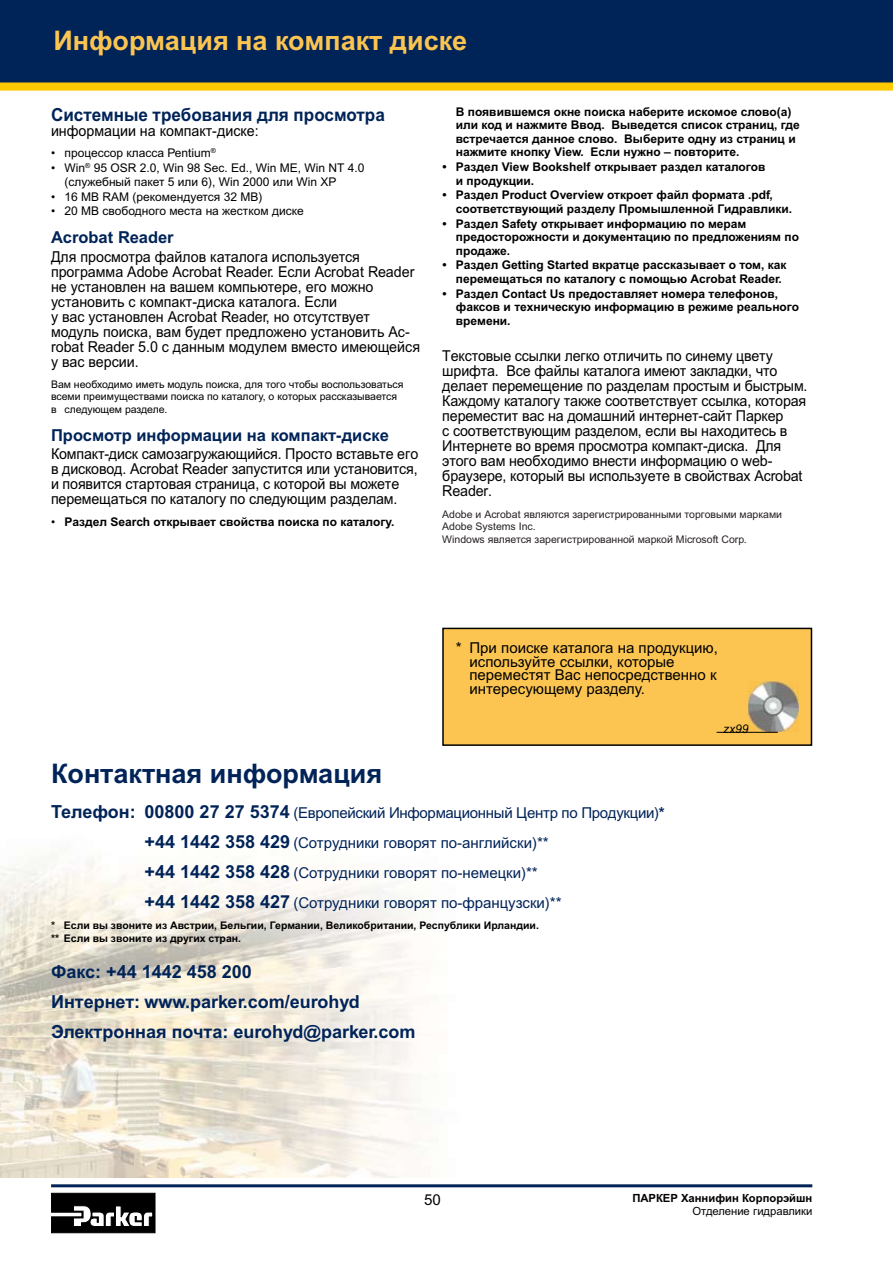
<style>
.page{position:relative;width:893px;height:1263px;background:#fff}
.page>*{position:absolute;margin:0;border:0;box-sizing:border-box;transform-origin:0 0}
.t1{font:700 27px "Arial Cyr";color:#fcc551}
.t2{font:700 27px "Arial Cyr";color:#002358}
.t3{font:700 18px/30.2px "Arial Cyr";color:#002358}
.t4{font:700 18px "Arial Cyr";color:#002358;scale:.95 1}
.t5{font:700 16.5px "Arial Cyr";color:#002358}
.t6{font:15px/15px "Arial Cyr";letter-spacing:-.01em;color:#000;scale:.95 1}
.t7{font:15px/30px "Arial Cyr";letter-spacing:-.01em;color:#002358}
.t8{font:15px/13.5px "Arial Cyr";letter-spacing:-.01em;color:#000}
.t9{font:700 12px/13.5px "Arial Cyr";color:#000}
.t10{font:12px/13.5px "Arial Cyr";color:#000}
.t11{font:12px "Arial Cyr MT Inclined";color:#000}
.t12{font:700 11.25px "Arial Cyr";color:#000}
.t13{font:11.25px "Arial Cyr";color:#000}
.t14{font:10.5px/12.6px "Arial Cyr";color:#000}
.t15{font:10.5px/12.6px "Arial Cyr";color:#262021}
.t16{font:700 10.5px/12.6px "Arial Cyr";color:#000}
.s1{font-weight:400}
.s2{font-weight:700;font-size:18px}
.s3{font-weight:700}
</style>
<div class="page">
<div style="left:0;top:0;width:893px;height:82px;background:#002358"></div>
<svg style="left:0;top:82px;width:893px;height:9px;background:#efc110"></svg>
<svg style="left:51px;top:1193px;width:104px;height:40px"></svg>
<hr style="left:51px;top:1184px;width:761px;height:3px;background:#002358">
<img style="left:0;top:848px;width:439px;height:330px">
<div style="left:443px;top:628px;width:368px;height:117px;background:#fcc551"></div>
<div style="left:442px;top:628px;width:370px;height:118px;border:2px solid #000"></div>
<img style="left:748px;top:681px;width:51px;height:51px">
<hr style="left:717px;top:732px;width:61px;height:1px;background:#000">
<h1 class="t1" style="left:54px;top:25px;width:415px">Информация на компакт диске</h1>
<p class="t4" style="left:51px;top:104px;width:353px">Системные требования для просмотра</p>
<p class="t6" style="left:51px;top:123px;width:220px">информации на компакт-диске:</p>
<p class="t10" style="left:51px;top:146px;width:166px">• процессор класса Pentium<sup>®</sup></p>
<p class="t10" style="left:65px;top:161px;width:301px;text-indent:-14px">• Win<sup>®</sup> 95 OSR 2.0, Win 98 Sec. Ed., Win ME, Win NT 4.0 (служебный пакет 5 или 6), Win 2000 или Win XP</p>
<p class="t10" style="left:51px;top:190px;width:213px">• 16 MB RAM (рекомендуется 32 MB)</p>
<p class="t10" style="left:51px;top:204px;width:254px">• 20 MB свободного места на жестком диске</p>
<p class="t5" style="left:51px;top:228px;width:124px">Acrobat Reader</p>
<p class="t6" style="left:51px;top:249px;width:390px">Для просмотра файлов каталога используется программа Adobe Acrobat Reader. Если Acrobat Reader не установлен на вашем компьютере, его можно установить с компакт-диска каталога. Если<br>у вас установлен Acrobat Reader, но отсутствует модуль поиска, вам будет предложено установить Ac&shy;robat Reader 5.0 с данным модулем вместо имеющейся у вас версии.</p>
<p class="t14" style="left:51px;top:378px;width:354px">Вам необходимо иметь модуль поиска, для того чтобы воспользоваться всеми преимуществами поиска по каталогу, о которых рассказывается в следующем разделе.</p>
<p class="t5" style="left:51px;top:426px;width:339px">Просмотр информации на компакт-диске</p>
<p class="t6" style="left:51px;top:446px;width:388px">Компакт-диск самозагружающийся. Просто вставьте его в дисковод. Acrobat Reader запустится или установится, и появится стартовая страница, с которой вы можете перемещаться по каталогу по следующим разделам.</p>
<p class="t9" style="left:51px;top:515px;width:345px"><span class="s1">•</span> Раздел Search открывает свойства поиска по каталогу.</p>
<p class="t9" style="left:456px;top:105px;width:346px">В появившемся окне поиска наберите искомое слово(а) или код и нажмите Ввод. Выведется список страниц, где встречается данное слово. Выберите одну из страниц и нажмите кнопку View. Если нужно – повторите.</p>
<p class="t9" style="left:456px;top:160px;width:311px;text-indent:-14px">• Раздел View Bookshelf открывает раздел каталогов и продукции.</p>
<p class="t9" style="left:456px;top:188px;width:338px;text-indent:-14px">• Раздел Product Overview откроет файл формата .pdf, соответствующий разделу Промышленной Гидравлики.</p>
<p class="t9" style="left:456px;top:217px;width:345px;text-indent:-14px">• Раздел Safety открывает информацию по мерам предосторожности и документацию по предложениям по продаже.</p>
<p class="t9" style="left:456px;top:258px;width:332px;text-indent:-14px">• Раздел Getting Started вкратце рассказывает о том, как перемещаться по каталогу с помощью Acrobat Reader.</p>
<p class="t9" style="left:456px;top:287px;width:345px;text-indent:-14px">• Раздел Contact Us предоставляет номера телефонов, факсов и техническую информацию в режиме реального времени.</p>
<p class="t6" style="left:442px;top:349px;width:386px">Текстовые ссылки легко отличить по синему цвету шрифта. Все файлы каталога имеют закладки, что делает перемещение по разделам простым и быстрым.<br>Каждому каталогу также соответствует ссылка, которая переместит вас на домашний интернет-сайт Паркер<br>с соответствующим разделом, если вы находитесь в Интернете во время просмотра компакт-диска. Для этого вам необходимо внести информацию о web&shy;браузере, который вы используете в свойствах Acrobat Reader.</p>
<p class="t15" style="left:442px;top:507px;width:341px">Adobe и Acrobat являются зарегистрированными торговыми марками<br>Adobe Systems Inc.<br>Windows является зарегистрированной маркой Microsoft Corp.</p>
<p class="t8" style="left:469px;top:641px;width:250px;text-indent:-14px">* При поиске каталога на продукцию, используйте ссылки, которые переместят Вас непосредственно к интересующему разделу.</p>
<p class="t11" style="left:723px;top:722px;width:27px">zx99</p>
<h1 class="t2" style="left:51px;top:758px;width:333px">Контактная информация</h1>
<p class="t7" style="left:145px;top:797px;width:522px;text-indent:-94px"><span class="s2">Телефон: 00800 27 27 5374</span> (Европейский Информационный Центр по Продукции)<span class="s3">* </span><span class="s2">+44 1442 358 429</span> (Сотрудники говорят по-английски)**<br><span class="s2">+44 1442 358 428</span> (Сотрудники говорят по-немецки)**<br><span class="s2">+44 1442 358 427</span> (Сотрудники говорят по-французски)**</p>
<p class="t16" style="left:51px;top:919px;width:489px">* Если вы звоните из Австрии, Бельгии, Германии, Великобритании, Республики Ирландии. ** Если вы звоните из других стран.</p>
<p class="t3" style="left:51px;top:956px;width:366px">Факс: +44 1442 458 200<br>Интернет: www.parker.com/eurohyd<br>Электронная почта: eurohyd@parker.com</p>
<p class="t8" style="left:424px;top:1192px;width:18px">50</p>
<p class="t12" style="left:632px;top:1191px;width:181px">ПАРКЕР Ханнифин Корпорэйшн</p>
<p class="t13" style="left:692px;top:1205px;width:121px">Отделение гидравлики</p>
</div>
